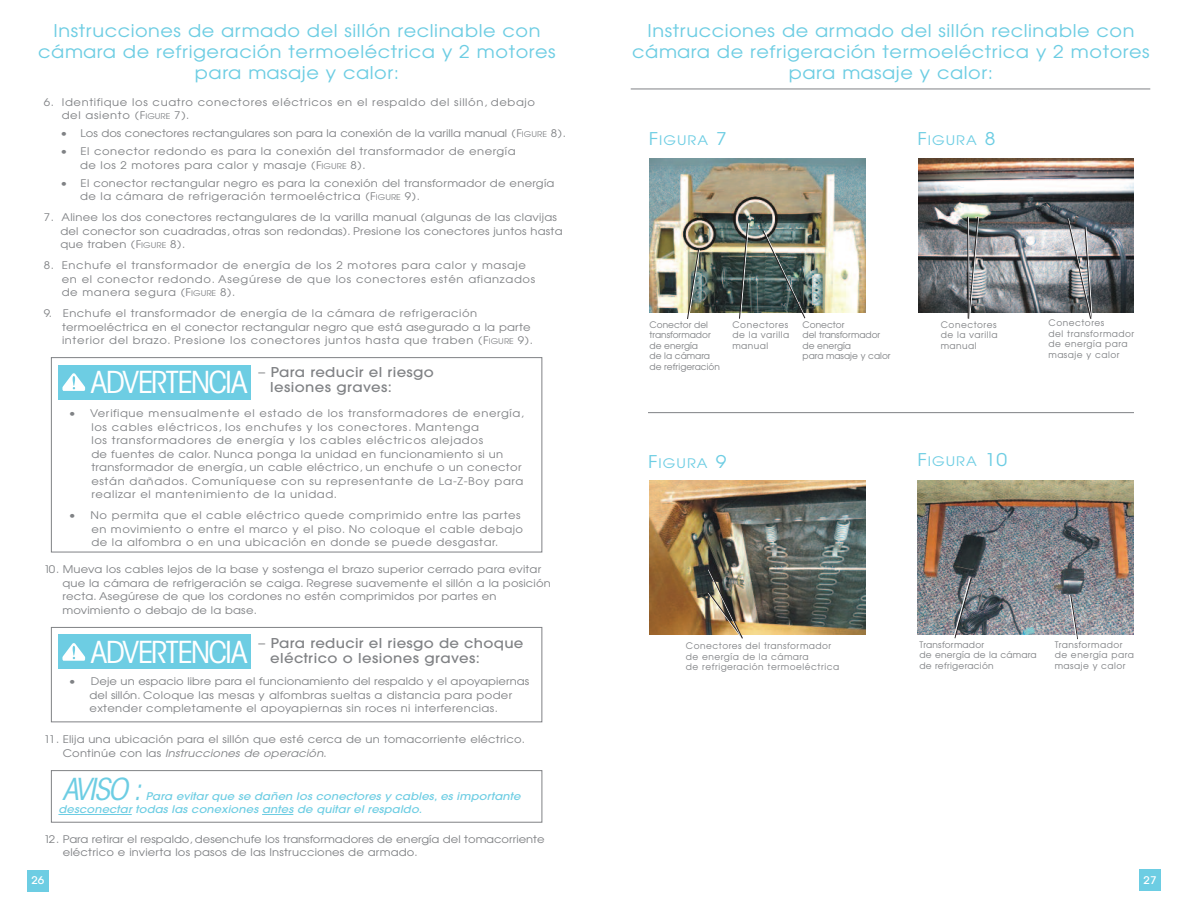
<style>
.page{position:relative;width:1188px;height:918px;background:#fff}
.page>*{position:absolute;margin:0;border:0;box-sizing:border-box;transform-origin:0 0}
.t1{font:30px "ITC Avant Garde MM.325.wt.450.wd";letter-spacing:-.05em;color:#fff;scale:1.1 1}
.t2{font:30px "ITC Avant Garde MM Oblique.325.wt.450.wd";letter-spacing:-.055em;color:#6dcde3;scale:1.07 1}
.t3{font:17.55px/21px "Avant Garde";letter-spacing:.03em;color:#6dcde3;text-align:center;scale:1.1 1}
.t4{font:500 13.5px/14.2px "Avant Garde";letter-spacing:.02em;color:#808285;scale:1.1 1}
.t5{font:13.2px "Avant Garde";letter-spacing:.075em;color:#6dcde3;scale:1.1 1}
.t6{font:10.5px/13.5px "Avant Garde";letter-spacing:.03em;color:#808285;scale:1.1 1}
.t7{font:10.5px/13.5px "Avant Garde";letter-spacing:.055em;color:#808285;scale:1.1 1}
.t8{font:10.5px/13.5px "Avant Garde";color:#808285;scale:1.1 1}
.t9{font:italic 500 10.5px/13.5px "Avant Garde";letter-spacing:.01em;color:#6dcde3;scale:1.1 1}
.t10{font:500 10.5px "Avant Garde";color:#fff;scale:1.1 1}
.t11{font:9px/10.5px "Avant Garde";letter-spacing:.05em;color:#808285}
.t12{font:9px/10.5px "Avant Garde";color:#808285}
.t13{font:9px/10.5px "Avant Garde";letter-spacing:.03em;color:#808285}
.s1{font-size:7.8px}
.s2{font-weight:400}
.s3{font-style:italic}
.s4{font-size:17.55px}
</style>
<div class="page">
<div style="left:51px;top:770px;width:491px;height:53px;border:1px solid #808285"></div>
<div style="left:51px;top:357px;width:491px;height:195px;border:1px solid #808285"></div>
<div style="left:1139px;top:869px;width:22px;height:22px;background:#6dcde3"></div>
<div style="left:27px;top:870px;width:22px;height:21px;background:#6dcde3"></div>
<div style="left:51px;top:627px;width:491px;height:95px;border:1px solid #808285"></div>
<hr style="left:58px;top:814px;width:74px;height:1px;background:#6dcde3">
<hr style="left:262px;top:814px;width:31px;height:1px;background:#6dcde3">
<hr style="left:648px;top:412px;width:486px;height:1px;background:#808285">
<img style="left:650px;top:158px;width:216px;height:154px">
<img style="left:918px;top:159px;width:216px;height:154px">
<svg style="left:687px;top:249px;width:13px;height:70px"></svg>
<img style="left:649px;top:480px;width:216px;height:154px">
<img style="left:917px;top:480px;width:216px;height:154px">
<img style="left:707px;top:568px;width:36px;height:71px">
<svg style="left:739px;top:222px;width:10px;height:97px"></svg>
<img style="left:762px;top:201px;width:84px;height:118px">
<svg style="left:967px;top:216px;width:12px;height:103px"></svg>
<svg style="left:1067px;top:217px;width:26px;height:102px;background:#8d8f93"></svg>
<svg style="left:1069px;top:594px;width:9px;height:46px"></svg>
<svg style="left:953px;top:576px;width:19px;height:63px"></svg>
<hr style="left:631px;top:89px;width:519px;height:1px;background:#808285">
<div style="left:58px;top:365px;width:193px;height:34px;background:#6dcde3"></div>
<svg style="left:62px;top:373px;width:23px;height:18px"></svg>
<div style="left:58px;top:635px;width:193px;height:34px;background:#6dcde3"></div>
<svg style="left:62px;top:643px;width:23px;height:18px"></svg>
<h2 class="t3" style="left:38px;top:20px;width:472px">Instrucciones de armado del sillón reclinable con cámara de refrigeración termoeléctrica y 2 motores para masaje y calor:</h2>
<h2 class="t3" style="left:632px;top:20px;width:472px">Instrucciones de armado del sillón reclinable con cámara de refrigeración termoeléctrica y 2 motores para masaje y calor:</h2>
<p class="t7" style="left:62px;top:95px;width:432px;text-indent:-18px">6. Identifique los cuatro conectores eléctricos en el respaldo del sillón, debajo del asiento (F<span class="s1">IGURE</span> 7).</p>
<p class="t8" style="left:60px;top:127px;width:461px">• Los dos conectores rectangulares son para la conexión de la varilla manual (F<span class="s1">IGURE</span> 8).</p>
<p class="t6" style="left:80px;top:145px;width:397px;text-indent:-20px">• El conector redondo es para la conexión del transformador de energía de los 2 motores para calor y masaje (F<span class="s1">IGURE</span> 8).</p>
<p class="t6" style="left:80px;top:176px;width:433px;text-indent:-20px">• El conector rectangular negro es para la conexión del transformador de energía de la cámara de refrigeración termoeléctrica (F<span class="s1">IGURE</span> 9).</p>
<p class="t6" style="left:60px;top:211px;width:458px;text-indent:-17px">7. Alinee los dos conectores rectangulares de la varilla manual (algunas de las clavijas del conector son cuadradas, otras son redondas). Presione los conectores juntos hasta que traben (F<span class="s1">IGURE</span> 8).</p>
<p class="t7" style="left:62px;top:259px;width:432px;text-indent:-18px">8. Enchufe el transformador de energía de los 2 motores para calor y masaje en el conector redondo. Asegúrese de que los conectores estén afianzados de manera segura (F<span class="s1">IGURE</span> 8).</p>
<p class="t6" style="left:62px;top:307px;width:430px;text-indent:-18px">9. Enchufe el transformador de energía de la cámara de refrigeración termoeléctrica en el conector rectangular negro que está asegurado a la parte interior del brazo. Presione los conectores juntos hasta que traben (F<span class="s1">IGURE</span> 9).</p>
<p class="t4" style="left:270px;top:366px;width:150px;text-indent:-12px"><span class="s2">–</span> Para reducir el riesgo lesiones graves:</p>
<p class="t7" style="left:91px;top:407px;width:395px;text-indent:-23px">• Verifique mensualmente el estado de los transformadores de energía, los cables eléctricos, los enchufes y los conectores. Mantenga<br>los transformadores de energía y los cables eléctricos alejados<br>de fuentes de calor. Nunca ponga la unidad en funcionamiento si un transformador de energía, un cable eléctrico, un enchufe o un conector están dañados. Comuníquese con su representante de La-Z-Boy para realizar el mantenimiento de la unidad.</p>
<p class="t6" style="left:91px;top:509px;width:394px;text-indent:-23px">• No permita que el cable eléctrico quede comprimido entre las partes en movimiento o entre el marco y el piso. No coloque el cable debajo de la alfombra o en una ubicación en donde se puede desgastar.</p>
<h1 class="t1" style="left:91px;top:371px;width:144px">ADVERTENCIA</h1>
<p class="t6" style="left:62px;top:563px;width:446px;text-indent:-19px">10. Mueva los cables lejos de la base y sostenga el brazo superior cerrado para evitar que la cámara de refrigeración se caiga. Regrese suavemente el sillón a la posición recta. Asegúrese de que los cordones no estén comprimidos por partes en movimiento o debajo de la base.</p>
<p class="t4" style="left:270px;top:637px;width:232px;text-indent:-12px"><span class="s2">–</span> Para reducir el riesgo de choque eléctrico o lesiones graves:</p>
<p class="t6" style="left:90px;top:675px;width:401px;text-indent:-21px">• Deje un espacio libre para el funcionamiento del respaldo y el apoyapiernas del sillón. Coloque las mesas y alfombras sueltas a distancia para poder extender completamente el apoyapiernas sin roces ni interferencias.</p>
<p class="t6" style="left:63px;top:733px;width:422px;text-indent:-19px">11. Elija una ubicación para el sillón que esté cerca de un tomacorriente eléctrico.<br>Continúe con las <span class="s3">Instrucciones de operación</span>.</p>
<h1 class="t2" style="left:63px;top:778px;width:75px">AVISO :</h1>
<h1 class="t1" style="left:91px;top:641px;width:144px">ADVERTENCIA</h1>
<p class="t9" style="left:58px;top:790px;width:422px;text-indent:88px">Para evitar que se dañen los conectores y cables, es importante desconectar todas las conexiones antes de quitar el respaldo.</p>
<p class="t8" style="left:63px;top:833px;width:440px;text-indent:-19px">12. Para retirar el respaldo, desenchufe los transformadores de energía del tomacorriente eléctrico e invierta los pasos de las Instrucciones de armado.</p>
<p class="t5" style="left:649px;top:133px;width:73px"><span class="s4">F</span>IGURA <span class="s4">7</span></p>
<p class="t5" style="left:917px;top:133px;width:73px"><span class="s4">F</span>IGURA <span class="s4">8</span></p>
<p class="t12" style="left:650px;top:319px;width:72px">Conector del transformador de energía<br>de la cámara de refrigeración</p>
<p class="t11" style="left:733px;top:319px;width:58px;text-align:justify">Conectores de la varilla manual</p>
<p class="t11" style="left:1049px;top:318px;width:87px">Conectores<br>del transformador de energía para masaje y calor</p>
<p class="t12" style="left:803px;top:319px;width:90px">Conector<br>del transformador de energía<br>para masaje y calor</p>
<p class="t11" style="left:941px;top:319px;width:58px;text-align:justify">Conectores de la varilla manual</p>
<p class="t5" style="left:648px;top:455px;width:73px"><span class="s4">F</span>IGURA <span class="s4">9</span></p>
<p class="t5" style="left:917px;top:454px;width:83px"><span class="s4">F</span>IGURA <span class="s4">10</span></p>
<p class="t11" style="left:686px;top:641px;width:155px">Conectores del transformador de energía de la cámara<br>de refrigeración termoeléctrica</p>
<p class="t13" style="left:920px;top:640px;width:119px">Transformador<br>de energía de la cámara de refrigeración</p>
<p class="t11" style="left:1055px;top:640px;width:81px">Transformador de energía para masaje y calor</p>
<p class="t10" style="left:31px;top:877px;width:13px">26</p>
<p class="t10" style="left:1144px;top:876px;width:13px">27</p>
</div>
